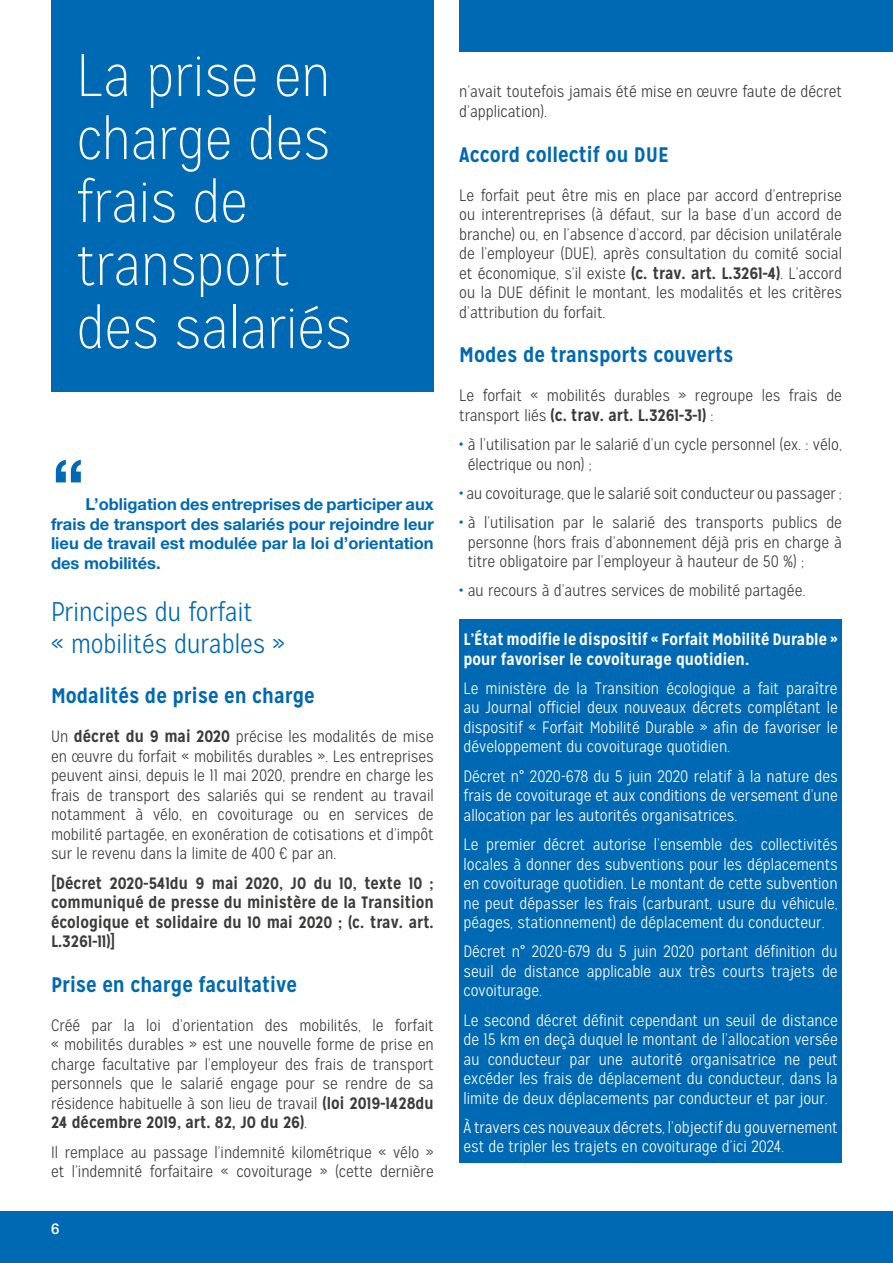
<style>
.page{position:relative;width:893px;height:1263px;background:#fff}
.page>*{position:absolute;margin:0;border:0;box-sizing:border-box;transform-origin:0 0}
.t1{font:700 70.5px "Helvetica Neue";color:#0069b4}
.t2{font:100 60px/63px "Mission Gothic";color:#fff}
.t3{font:300 27px/32.4px "Mission Gothic";color:#0069b4}
.t4{font:700 21px "Mission Gothic";color:#0069b4}
.t5{font:300 16.5px/19.5px "Mission Gothic";color:#3c3c3b}
.t6{font:300 16.5px/19.5px "Mission Gothic";color:#fff;text-align:justify}
.t7{font:700 16.5px/19.5px "Helvetica Neue";color:#0069b4;text-align:justify}
.t8{font:700 16.5px/19.5px "Mission Gothic";color:#3c3c3b;text-align:justify}
.t9{font:700 16.5px/19.5px "Mission Gothic";color:#fff}
.t10{font:500 15px "Helvetica Neue";color:#fff}
.s1{font-weight:700}
.s2{font-weight:900;color:#0069b4}
</style>
<div class="page">
<div style="left:459px;top:619px;width:383px;height:543px;background:#0069b4"></div>
<div style="left:459px;top:0;width:434px;height:51px;background:#0069b4"></div>
<div style="left:0;top:1212px;width:893px;height:51px;background:#0069b4"></div>
<div style="left:51px;top:0;width:383px;height:391px;background:#0069b4"></div>
<h2 class="t2" style="left:77px;top:45px;width:276px">La prise en charge des frais de transport des salariés</h2>
<h1 class="t1" style="left:51px;top:441px;width:36px">‘‘</h1>
<p class="t7" style="left:51px;top:494px;width:384px;text-indent:35px">L’obligation des entreprises de participer aux frais de transport des salariés pour rejoindre leur lieu de travail est modulée par la loi d’orientation des mobilités.</p>
<h3 class="t3" style="left:51px;top:595px;width:236px">Principes du forfait<br>« mobilités durables »</h3>
<p class="t4" style="left:51px;top:683px;width:265px">Modalités de prise en charge</p>
<p class="t5" style="left:51px;top:727px;width:384px;text-align:justify">Un <span class="s1">décret du 9 mai 2020</span> précise les modalités de mise en œuvre du forfait « mobilités durables ». Les entreprises peuvent ainsi, depuis le 11 mai 2020, prendre en charge les frais de transport des salariés qui se rendent au travail notamment à vélo, en covoiturage ou en services de mobilité partagée, en exonération de cotisations et d’impôt sur le revenu dans la limite de 400 € par an.</p>
<p class="t8" style="left:51px;top:873px;width:384px">[Décret 2020-541du 9 mai 2020, JO du 10, texte 10 ; communiqué de presse du ministère de la Transition écologique et solidaire du 10 mai 2020 ; (c. trav. art.<br>L.3261-11)]</p>
<p class="t4" style="left:51px;top:971px;width:247px">Prise en charge facultative</p>
<p class="t5" style="left:51px;top:1015px;width:384px;text-align:justify">Créé par la loi d’orientation des mobilités, le forfait « mobilités durables » est une nouvelle forme de prise en charge facultative par l’employeur des frais de transport personnels que le salarié engage pour se rendre de sa résidence habituelle à son lieu de travail <span class="s1">(loi 2019-1428du 24 décembre 2019, art. 82, JO du 26)</span>.</p>
<p class="t5" style="left:51px;top:1142px;width:384px">Il remplace au passage l’indemnité kilométrique « vélo » et l’indemnité forfaitaire « covoiturage » (cette dernière</p>
<p class="t10" style="left:51px;top:1220px;width:10px">6</p>
<p class="t5" style="left:459px;top:82px;width:384px">n’avait toutefois jamais été mise en œuvre faute de décret d’application).</p>
<p class="t4" style="left:459px;top:141px;width:211px">Accord collectif ou DUE</p>
<p class="t5" style="left:459px;top:185px;width:384px;text-align:justify">Le forfait peut être mis en place par accord d’entreprise ou interentreprises (à défaut, sur la base d’un accord de branche) ou, en l’absence d’accord, par décision unilatérale de l’employeur (DUE), après consultation du comité social et économique, s’il existe <span class="s1">(c. trav. art. L.3261-4)</span>. L’accord ou la DUE définit le montant, les modalités et les critères d’attribution du forfait.</p>
<p class="t4" style="left:459px;top:342px;width:276px">Modes de transports couverts</p>
<p class="t5" style="left:459px;top:386px;width:384px">Le forfait « mobilités durables » regroupe les frais de transport liés <span class="s1">(c. trav. art. L.3261-3-1)</span> :</p>
<p class="t5" style="left:468px;top:435px;width:376px;text-indent:-9px"><span class="s2">·</span> à l’utilisation par le salarié d’un cycle personnel (ex. : vélo, électrique ou non) ;</p>
<p class="t5" style="left:459px;top:479px;width:384px;line-height:29.2px"><span class="s2">·</span> au covoiturage, que le salarié soit conducteur ou passager ; <span class="s2">·</span> à l’utilisation par le salarié des transports publics de</p>
<p class="t5" style="left:468px;top:532px;width:376px">personne (hors frais d’abonnement déjà pris en charge à titre obligatoire par l’employeur à hauteur de 50 %) ;</p>
<p class="t5" style="left:459px;top:581px;width:348px"><span class="s2">·</span> au recours à d’autres services de mobilité partagée.</p>
<p class="t9" style="left:463px;top:630px;width:376px">L’État modifie le dispositif « Forfait Mobilité Durable » pour favoriser le covoiturage quotidien.</p>
<p class="t6" style="left:463px;top:679px;width:376px">Le ministère de la Transition écologique a fait paraître au Journal officiel deux nouveaux décrets complétant le dispositif « Forfait Mobilité Durable » afin de favoriser le développement du covoiturage quotidien.</p>
<p class="t6" style="left:463px;top:766px;width:376px">Décret n° 2020-678 du 5 juin 2020 relatif à la nature des frais de covoiturage et aux conditions de versement d’une allocation par les autorités organisatrices.</p>
<p class="t6" style="left:463px;top:835px;width:376px">Le premier décret autorise l’ensemble des collectivités locales à donner des subventions pour les déplacements en covoiturage quotidien. Le montant de cette subvention ne peut dépasser les frais (carburant, usure du véhicule, péages, stationnement) de déplacement du conducteur.</p>
<p class="t6" style="left:463px;top:942px;width:376px">Décret n° 2020-679 du 5 juin 2020 portant définition du seuil de distance applicable aux très courts trajets de covoiturage.</p>
<p class="t6" style="left:463px;top:1010px;width:376px">Le second décret définit cependant un seuil de distance de 15 km en deçà duquel le montant de l’allocation versée au conducteur par une autorité organisatrice ne peut excéder les frais de déplacement du conducteur, dans la limite de deux déplacements par conducteur et par jour.</p>
<p class="t6" style="left:463px;top:1117px;width:376px">À travers ces nouveaux décrets, l’objectif du gouvernement est de tripler les trajets en covoiturage d’ici 2024.</p>
</div>
